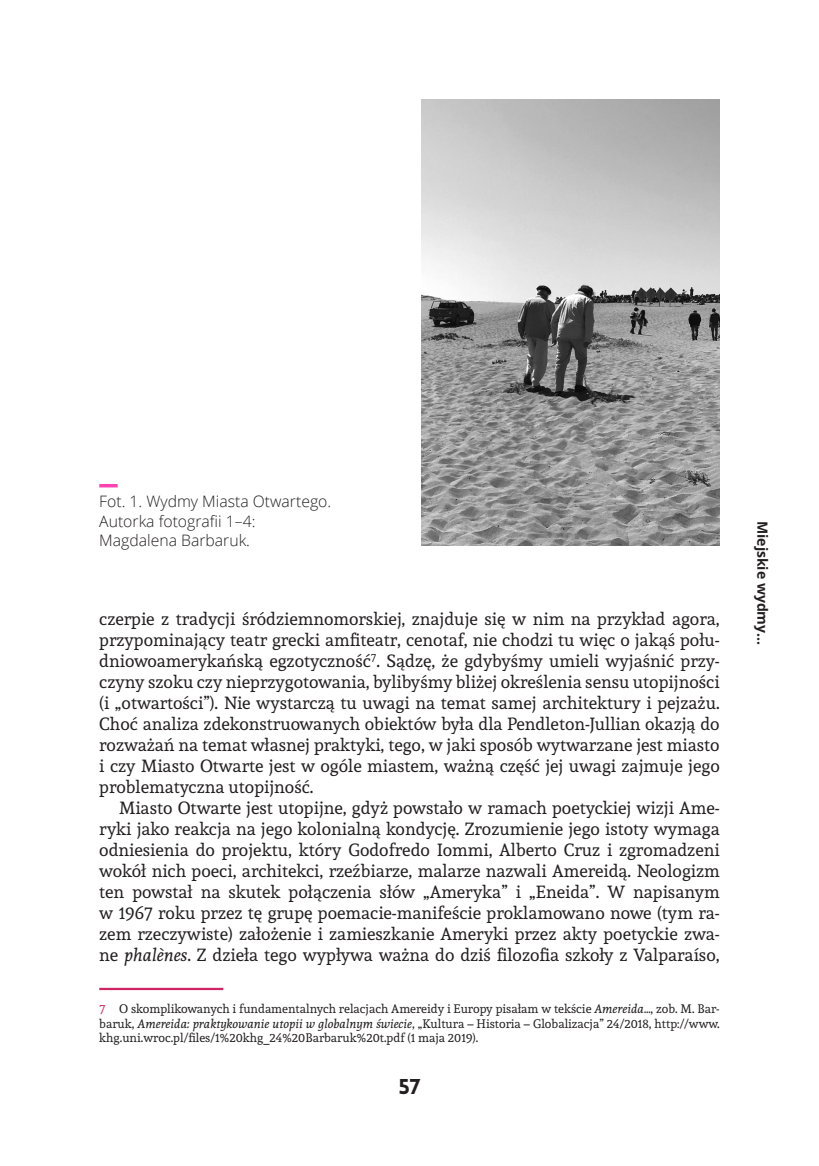
<style>
.page{position:relative;width:819px;height:1166px;background:#fff}
.page>*{position:absolute;margin:0;border:0;box-sizing:border-box;transform-origin:0 0}
.t1{font:900 21px "Lovelo";color:#231f20}
.t2{font:17.5px/21px "Andada";color:#231f20;text-align:justify}
.rysunek{font:300 15.75px/19.2px "Open Sans";color:#231f20}
.t3{font:700 14px "Open Sans";color:#231f20}
.przypisy{font:12.25px/14.3px "Andada";color:#231f20;text-align:justify}
.s1{font-style:italic}
.s2{color:#ce2665}
</style>
<div class="page">
<img style="left:422px;top:99px;width:297px;height:447px">
<hr style="left:99px;top:484px;width:19px;height:3px;background:#ff43b3">
<hr style="left:99px;top:988px;width:124px;height:2px;background:#ce2665">
<p class="rysunek" style="left:99px;top:491px;width:233px">Fot. 1. Wydmy Miasta Otwartego.<br>Autorka fotografii 1–4:<br>Magdalena Barbaruk.</p>
<p class="t2" style="left:99px;top:608px;width:622px">czerpie z tradycji śródziemnomorskiej, znajduje się w nim na przykład agora, przypominający teatr grecki amfiteatr, cenotaf, nie chodzi tu więc o jakąś połu&shy;dniowoamerykańską egzotyczność<sup>7</sup>. Sądzę, że gdybyśmy umieli wyjaśnić przy&shy;czyny szoku czy nieprzygotowania, bylibyśmy bliżej określenia sensu utopijności (i „otwartości”). Nie wystarczą tu uwagi na temat samej architektury i pejzażu.<br>Choć analiza zdekonstruowanych obiektów była dla Pendleton-Jullian okazją do rozważań na temat własnej praktyki, tego, w jaki sposób wytwarzane jest miasto i czy Miasto Otwarte jest w ogóle miastem, ważną część jej uwagi zajmuje jego problematyczna utopijność.</p>
<p class="t2" style="left:99px;top:797px;width:622px;text-indent:20px">Miasto Otwarte jest utopijne, gdyż powstało w ramach poetyckiej wizji Ame&shy;ryki jako reakcja na jego kolonialną kondycję. Zrozumienie jego istoty wymaga odniesienia do projektu, który Godofredo Iommi, Alberto Cruz i zgromadzeni wokół nich poeci, architekci, rzeźbiarze, malarze nazwali Amereidą. Neologizm ten powstał na skutek połączenia słów „Ameryka” i „Eneida”. W napisanym w 1967 roku przez tę grupę poemacie-manifeście proklamowano nowe (tym ra&shy;zem rzeczywiste) założenie i zamieszkanie Ameryki przez akty poetyckie zwa&shy;ne <span class="s1">phalènes</span>. Z dzieła tego wypływa ważna do dziś filozofia szkoły z Valparaíso,</p>
<p class="przypisy" style="left:99px;top:1001px;width:622px"><span class="s2">7</span> O skomplikowanych i fundamentalnych relacjach Amereidy i Europy pisałam w tekście <span class="s1">Amereida…</span>, zob. M. Bar&shy;baruk, <span class="s1">Amereida: praktykowanie utopii w globalnym świecie</span>, „Kultura – Historia – Globalizacja” 24/2018, http://www. khg.uni.wroc.pl/files/1%20khg_24%20Barbaruk%20t.pdf (1 maja 2019).</p>
<p class="t1" style="left:399px;top:1073px;width:23px">57</p>
<p class="t3" style="left:772px;top:521px;width:126px;rotate:90deg">Miejskie wydmy...</p>
</div>
